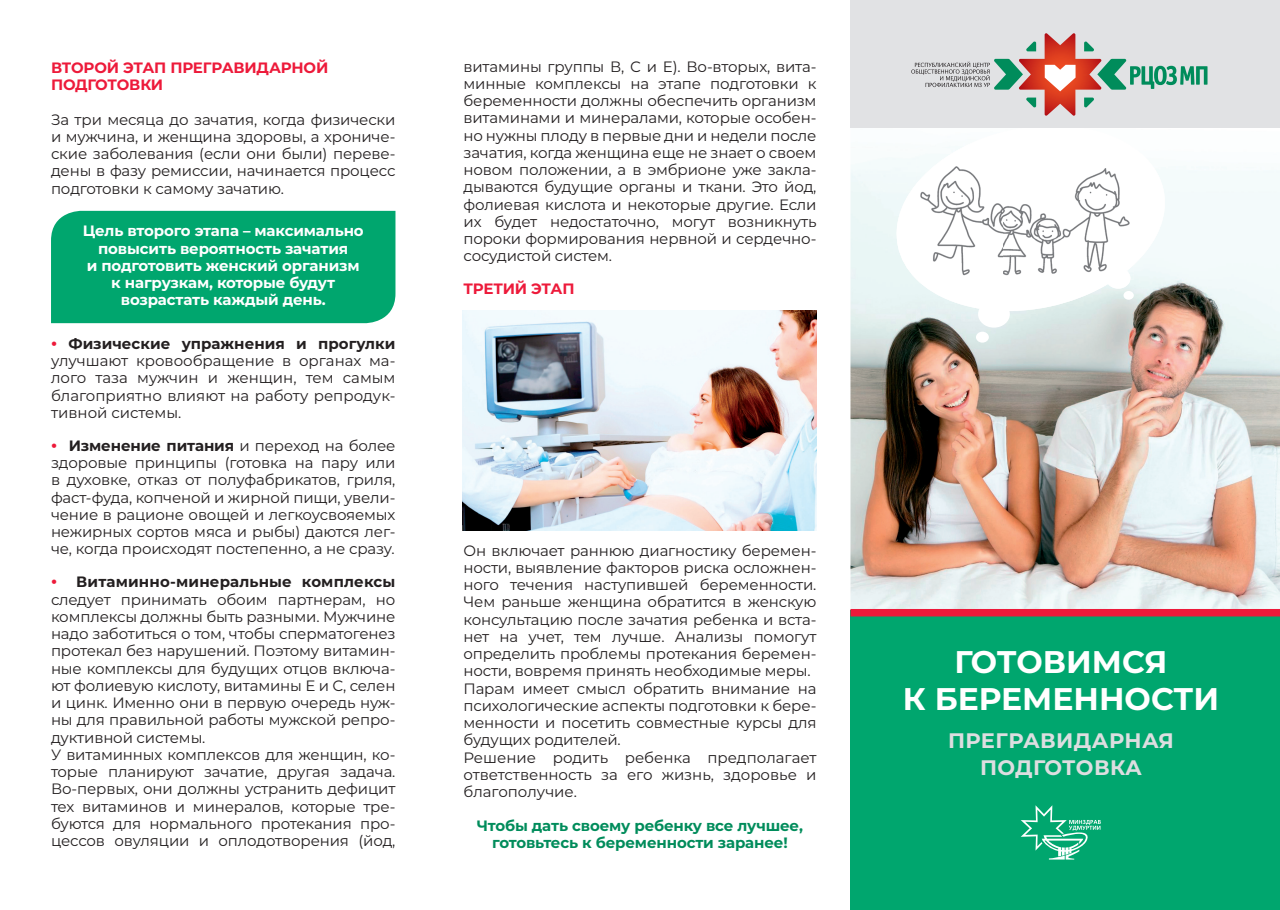
<style>
.page{position:relative;width:1280px;height:910px;background:#fff}
.page>*{position:absolute;margin:0;border:0;box-sizing:border-box;transform-origin:0 0}
.t1{font:700 31.35px/37.5px "Montserrat";color:#fff;text-align:center}
.t2{font:700 21px/27px "Montserrat";letter-spacing:.02em;color:#dddee0;text-align:center}
.t3{font:15px/17.2px "Montserrat";letter-spacing:-.01em;color:#231f20;text-align:justify}
.t4{font:700 15px/17.2px "Montserrat";letter-spacing:-.01em;color:#fff;text-align:center}
.t5{font:700 15px/17.2px "Montserrat";letter-spacing:-.01em;color:#008c5b;text-align:center}
.t6{font:700 15px/17.2px "Montserrat";letter-spacing:-.01em;color:#ed1a3a}
.s1{font-weight:800;color:#ed1a3a}
.s2{font-weight:700}
</style>
<div class="page">
<img style="left:850px;top:127px;width:430px;height:482px">
<img style="left:463px;top:310px;width:353px;height:220px">
<svg style="left:887px;top:127px;width:287px;height:195px"></svg>
<div style="left:51px;top:211px;width:344px;height:112px;background:#00a66e"></div>
<div style="left:1106px;top:268px;width:24px;height:21px;background:#fff;border-radius:50%"></div>
<div style="left:978px;top:301px;width:32px;height:27px;background:#fff;border-radius:50%"></div>
<div style="left:976px;top:332px;width:13px;height:11px;background:#fff;border-radius:50%"></div>
<div style="left:1123px;top:291px;width:11px;height:9px;background:#fff;border-radius:50%"></div>
<img style="left:916px;top:157px;width:218px;height:122px">
<img style="left:1106px;top:268px;width:24px;height:11px">
<div style="left:850px;top:0;width:430px;height:127px;background:#e1e2e4"></div>
<svg style="left:911px;top:33px;width:296px;height:83px"></svg>
<div style="left:850px;top:611px;width:430px;height:299px;background:#00a66e"></div>
<svg style="left:1021px;top:805px;width:80px;height:54px"></svg>
<div style="left:850px;top:609px;width:430px;height:7px;background:#ed1a3a"></div>
<p class="t6" style="left:51px;top:58px;width:279px">ВТОРОЙ ЭТАП ПРЕГРАВИДАРНОЙ<br>ПОДГОТОВКИ</p>
<p class="t3" style="left:51px;top:110px;width:346px">За три месяца до зачатия, когда физически и мужчина, и женщина здоровы, а хрониче&shy;ские заболевания (если они были) переве&shy;дены в фазу ремиссии, начинается процесс подготовки к самому зачатию.</p>
<p class="t4" style="left:83px;top:222px;width:282px">Цель второго этапа – максимально повысить вероятность зачатия<br>и подготовить женский организм к нагрузкам, которые будут возрастать каждый день.</p>
<p class="t3" style="left:51px;top:334px;width:346px"><span class="s1">•</span> <span class="s2">Физические упражнения и прогулки </span>улучшают кровообращение в органах ма&shy;лого таза мужчин и женщин, тем самым благоприятно влияют на работу репродук&shy;тивной системы.</p>
<p class="t3" style="left:51px;top:436px;width:346px"><span class="s1">•</span> <span class="s2">Изменение питания</span> и переход на более здоровые принципы (готовка на пару или в духовке, отказ от полуфабрикатов, гриля, фаст-фуда, копченой и жирной пищи, увели&shy;чение в рационе овощей и легкоусвояемых нежирных сортов мяса и рыбы) даются лег&shy;че, когда происходят постепенно, а не сразу.</p>
<p class="t3" style="left:51px;top:573px;width:346px;text-align:left"><span class="s1">•</span> <span class="s2">Витаминно-минеральные комплексы </span>следует принимать обоим партнерам, но комплексы должны быть разными. Мужчине надо заботиться о том, чтобы сперматогенез протекал без нарушений. Поэтому витамин&shy;ные комплексы для будущих отцов включа&shy;ют фолиевую кислоту, витамины Е и С, селен и цинк. Именно они в первую очередь нуж&shy;ны для правильной работы мужской репро&shy;дуктивной системы.<br>У витаминных комплексов для женщин, ко&shy;торые планируют зачатие, другая задача.<br>Во-первых, они должны устранить дефицит тех витаминов и минералов, которые тре&shy;буются для нормального протекания про&shy;цессов овуляции и оплодотворения (йод,</p>
<p class="t3" style="left:463px;top:57px;width:354px">витамины группы В, С и Е). Во-вторых, вита&shy;минные комплексы на этапе подготовки к беременности должны обеспечить организм витаминами и минералами, которые особен&shy;но нужны плоду в первые дни и недели после зачатия, когда женщина еще не знает о своем новом положении, а в эмбрионе уже закла&shy;дываются будущие органы и ткани. Это йод, фолиевая кислота и некоторые другие. Если их будет недостаточно, могут возникнуть пороки формирования нервной и сердечно&shy;сосудистой систем.</p>
<p class="t6" style="left:463px;top:279px;width:113px">ТРЕТИЙ ЭТАП</p>
<p class="t3" style="left:463px;top:541px;width:354px;text-align:left">Он включает раннюю диагностику беремен&shy;ности, выявление факторов риска осложнен&shy;ного течения наступившей беременности.<br>Чем раньше женщина обратится в женскую консультацию после зачатия ребенка и вста&shy;нет на учет, тем лучше. Анализы помогут определить проблемы протекания беремен&shy;ности, вовремя принять необходимые меры.<br>Парам имеет смысл обратить внимание на психологические аспекты подготовки к бере&shy;менности и посетить совместные курсы для будущих родителей.<br>Решение родить ребенка предполагает ответственность за его жизнь, здоровье и благополучие.</p>
<p class="t5" style="left:477px;top:816px;width:328px">Чтобы дать своему ребенку все лучшее, готовьтесь к беременности заранее!</p>
<h1 class="t1" style="left:903px;top:641px;width:318px">ГОТОВИМСЯ<br>К БЕРЕМЕННОСТИ</h1>
<h2 class="t2" style="left:948px;top:726px;width:227px">ПРЕГРАВИДАРНАЯ<br>ПОДГОТОВКА</h2>
</div>
